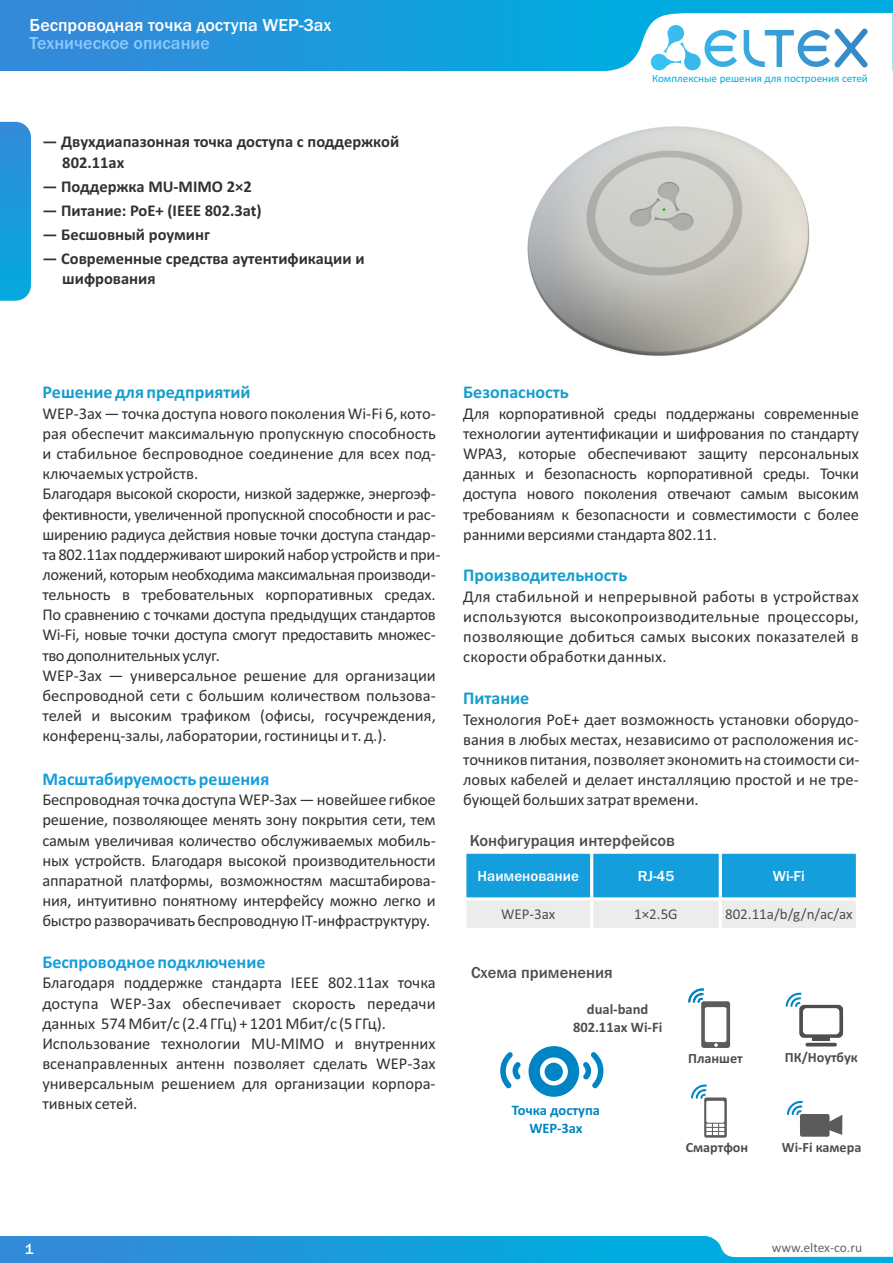
<style>
.page{position:relative;width:893px;height:1263px;background:#fff}
.page>*{position:absolute;margin:0;border:0;box-sizing:border-box;transform-origin:0 0}
.t1{font:700 18px "Calibri";color:#159ecd}
.t2{font:700 18px "Calibri";color:#159edc}
.t3{font:500 18px "Franklin Gothic";color:#fff}
.t4{font:500 18px "Franklin Gothic";color:#8ac9fc}
.t5{font:16.5px/20.1px "Calibri";color:#313130;text-align:justify}
.t6{font:16.5px/20.1px "Calibri";letter-spacing:-.02em;color:#313130}
.t7{font:700 16.5px/20.1px "Calibri";color:#313130}
.t8{font:500 16.5px "Franklin Gothic";color:#4e4e4d}
.t9{font:15px "Calibri";color:#4e4e4d}
.t10{font:500 15px "Franklin Gothic";color:#fff}
.t11{font:700 14.55px/17.7px "Calibri";color:#4e4e4d;text-align:center}
.t12{font:700 14.55px/17.7px "Calibri";color:#0084c4;text-align:center}
.t13{font:700 14.1px "Calibri";color:#4e4e4d}
.t14{font:13.5px "Calibri";color:#666}
.t15{font:11.1px "Calibri";color:#00acdf}
</style>
<div class="page">
<div style="left:0;top:0;width:893px;height:71px;background:linear-gradient(to right,#3489d9,#00b4e0)"></div>
<svg style="left:589px;top:13px;width:304px;height:58px"></svg>
<svg style="left:0;top:122px;width:31px;height:179px;background:#1f9cdc"></svg>
<div style="left:0;top:1236px;width:893px;height:27px;background:linear-gradient(to right,#3489d9,#00b4e0)"></div>
<svg style="left:703px;top:1236px;width:190px;height:21px"></svg>
<div style="left:465px;top:852px;width:127px;height:47px;background:#159edc"></div>
<div style="left:592px;top:852px;width:128px;height:47px;background:#159edc"></div>
<div style="left:720px;top:852px;width:137px;height:47px;background:#159edc"></div>
<div style="left:465px;top:899px;width:127px;height:31px;background:#ececec"></div>
<div style="left:592px;top:899px;width:128px;height:31px;background:#ececec"></div>
<div style="left:720px;top:899px;width:137px;height:31px;background:#ececec"></div>
<hr style="left:463px;top:850px;width:3px;height:81px;background:#fff">
<hr style="left:590px;top:850px;width:3px;height:81px;background:#fff">
<hr style="left:719px;top:850px;width:3px;height:81px;background:#fff">
<hr style="left:856px;top:850px;width:3px;height:81px;background:#fff">
<hr style="left:463px;top:928px;width:396px;height:3px;background:#fff">
<hr style="left:463px;top:897px;width:396px;height:3px;background:#fff">
<svg style="left:466px;top:852px;width:390px;height:2px"></svg>
<img style="left:527px;top:126px;width:283px;height:230px">
<svg style="left:500px;top:1052px;width:21px;height:36px"></svg>
<svg style="left:528px;top:1046px;width:76px;height:51px"></svg>
<hr style="left:812px;top:1038px;width:18px;height:3px;background:#4e4e4d">
<hr style="left:805px;top:1043px;width:32px;height:3px;background:#4e4e4d;border-radius:2px">
<div style="left:800px;top:1114px;width:30px;height:23px;background:#5b5b5b;border-radius:2px"></div>
<svg style="left:829px;top:1115px;width:13px;height:20px"></svg>
<svg style="left:688px;top:988px;width:42px;height:60px"></svg>
<svg style="left:786px;top:993px;width:57px;height:45px"></svg>
<svg style="left:691px;top:1084px;width:36px;height:54px"></svg>
<svg style="left:787px;top:1101px;width:16px;height:14px"></svg>
<p class="t3" style="left:30px;top:19px;width:303px">Беспроводная точка доступа WEP-3ax</p>
<p class="t4" style="left:30px;top:36px;width:182px">Техническое описание</p>
<p class="t7" style="left:62px;top:133px;width:338px;text-indent:-20px">— Двухдиапазонная точка доступа с поддержкой<br>802.11ax</p>
<p class="t7" style="left:43px;top:178px;width:211px">— Поддержка MU-MIMO 2×2</p>
<p class="t7" style="left:43px;top:202px;width:221px">— Питание: PoE+ (IEEE 802.3at)</p>
<p class="t7" style="left:43px;top:226px;width:169px">— Бесшовный роуминг</p>
<p class="t7" style="left:62px;top:250px;width:304px;text-indent:-20px">— Современные средства аутентификации и шифрования</p>
<p class="t15" style="left:652px;top:73px;width:217px">Комплексные решения для построения сетей</p>
<p class="t1" style="left:43px;top:385px;width:209px">Решение для предприятий</p>
<p class="t6" style="left:42px;top:405px;width:400px">WEP-3ax — точка доступа нового поколения Wi-Fi 6, кото&shy;рая обеспечит максимальную пропускную способность и стабильное беспроводное соединение для всех под&shy;ключаемых устройств.<br>Благодаря высокой скорости, низкой задержке, энергоэф&shy;фективности, увеличенной пропускной способности и рас&shy;ширению радиуса действия новые точки доcтупа стандар&shy;та 802.11ax поддерживают широкий набор устройств и при&shy;ложений, которым необходима максимальная производи&shy;тельность в требовательных корпоративных средах.<br>По сравнению с точками доступа предыдущих стандартов Wi-Fi, новые точки доступа смогут предоставить множес&shy;тво дополнительных услуг.<br>WEP-3ax — универсальное решение для организации беспроводной сети с большим количеством пользова&shy;телей и высоким трафиком (офисы, госучреждения, конференц-залы, лаборатории, гостиницы и т. д.).</p>
<p class="t2" style="left:42px;top:771px;width:228px">Масштабируемость решения</p>
<p class="t5" style="left:42px;top:791px;width:395px">Беспроводная точка доступа WEP-3ax — новейшее гибкое решение, позволяющее менять зону покрытия сети, тем самым увеличивая количество обслуживаемых мобиль&shy;ных устройств. Благодаря высокой производительности аппаратной платформы, возможностям масштабирова&shy;ния, интуитивно понятному интерфейсу можно легко и быстро разворачивать беспроводную IT-инфраструктуру.</p>
<p class="t2" style="left:42px;top:954px;width:225px">Беспроводное подключение</p>
<p class="t5" style="left:42px;top:974px;width:395px;text-align:left">Благодаря поддержке стандарта IEEE 802.11ax точка доступа WEP-3ax обеспечивает скорость передачи данных 574Мбит/c (2.4 ГГц) + 1201 Мбит/с (5 ГГц).<br>Использование технологии MU-MIMO и внутренних всенаправленных антенн позволяет сделать WEP-3ax универсальным решением для организации корпора&shy;тивных сетей.</p>
<p class="t1" style="left:463px;top:385px;width:107px">Безопасность</p>
<p class="t5" style="left:463px;top:405px;width:397px">Для корпоративной среды поддержаны современные технологии аутентификации и шифрования по стандарту WPA3, которые обеспечивают защиту персональных данных и безопасность корпоративной среды. Точки доступа нового поколения отвечают самым высоким требованиям к безопасности и совместимости с более ранними версиями стандарта 802.11.</p>
<p class="t1" style="left:463px;top:568px;width:166px">Производительность</p>
<p class="t5" style="left:463px;top:588px;width:397px">Для стабильной и непрерывной работы в устройствах используются высокопроизводительные процессоры, позволяющие добиться самых высоких показателей в скорости обработки данных.</p>
<p class="t1" style="left:463px;top:691px;width:68px">Питание</p>
<p class="t5" style="left:463px;top:710px;width:398px">Технология PoE+ дает возможность установки оборудо&shy;вания в любых местах, независимо от расположения ис&shy;точников питания, позволяет экономить на стоимости си&shy;ловых кабелей и делает инсталляцию простой и не тре&shy;бующей больших затрат времени.</p>
<p class="t8" style="left:470px;top:835px;width:207px">Конфигурация интерфейсов</p>
<p class="t10" style="left:478px;top:870px;width:103px">Наименование</p>
<p class="t10" style="left:638px;top:870px;width:38px">RJ-45</p>
<p class="t10" style="left:773px;top:870px;width:33px">Wi-Fi</p>
<p class="t9" style="left:501px;top:908px;width:56px">WEP-3ax</p>
<p class="t9" style="left:634px;top:908px;width:45px">1×2.5G</p>
<p class="t9" style="left:725px;top:908px;width:129px">802.11a/b/g/n/ac/ax</p>
<p class="t8" style="left:471px;top:966px;width:143px">Схема применения</p>
<p class="t11" style="left:573px;top:1001px;width:91px">dual-band<br>802.11ax Wi-Fi</p>
<p class="t12" style="left:512px;top:1102px;width:90px">Точка доступа<br>WEP-3ax</p>
<p class="t13" style="left:688px;top:1052px;width:56px">Планшет</p>
<p class="t13" style="left:686px;top:1141px;width:64px">Смартфон</p>
<p class="t13" style="left:785px;top:1051px;width:74px">ПК/Ноутбук</p>
<p class="t13" style="left:782px;top:1141px;width:81px">Wi-Fi камера</p>
<p class="t10" style="left:25px;top:1243px;width:10px">1</p>
<p class="t14" style="left:772px;top:1242px;width:92px">www.eltex-co.ru</p>
</div>
